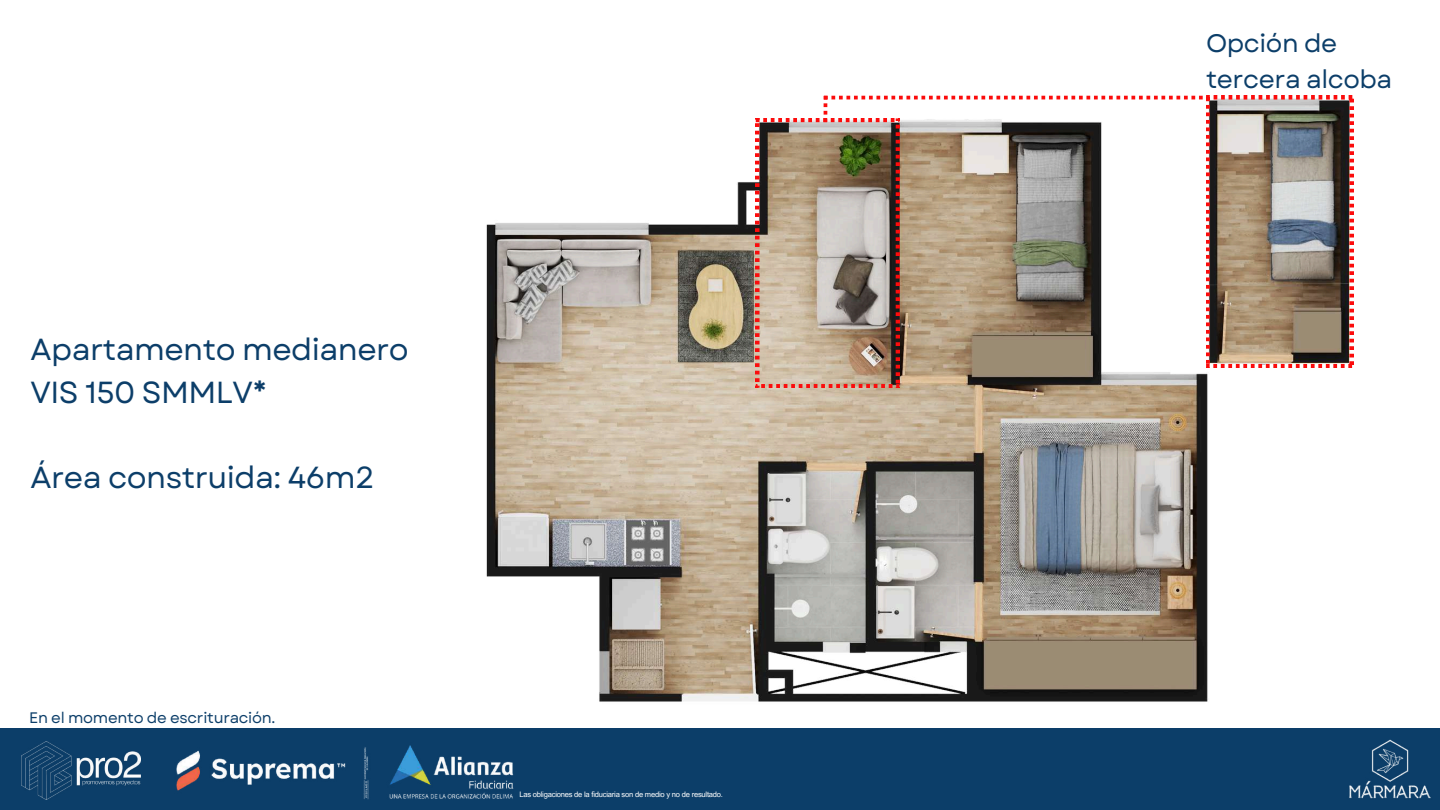
<style>
.page{position:relative;width:1440px;height:810px;background:#fff}
.page>*{position:absolute;margin:0;border:0;box-sizing:border-box;transform-origin:0 0}
.t1{font:30.4px/42.6px "Garet";letter-spacing:-.015em;color:#0c3e69}
.t2{font:25.3px/35.4px "Garet";letter-spacing:-.015em;color:#0c3e69}
.t3{font:15.2px "Garet";letter-spacing:-.015em;color:#0c3e69}
.t4{font:7.6px "Arial MT Pro";letter-spacing:-.03em;color:#fff}
</style>
<div class="page">
<div style="left:0;top:728px;width:1440px;height:82px;background:#0c3e69"></div>
<img style="left:1349px;top:739px;width:82px;height:60px">
<img style="left:486px;top:118px;width:722px;height:584px">
<img style="left:756px;top:96px;width:597px;height:292px">
<img style="left:176px;top:750px;width:170px;height:41px">
<img style="left:21px;top:741px;width:120px;height:59px">
<img style="left:363px;top:745px;width:151px;height:54px">
<h1 class="t1" style="left:31px;top:329px;width:380px">Apartamento medianero<br>VIS 150 SMMLV*</h1>
<h1 class="t1" style="left:31px;top:456px;width:346px">Área construida: 46m2</h1>
<h3 class="t3" style="left:29px;top:707px;width:248px">En el momento de escrituración.</h3>
<p class="t4" style="left:519px;top:791px;width:205px">Las obligaciones de la fiduciaria son de medio y no de resultado.</p>
<h2 class="t2" style="left:1206px;top:26px;width:188px">Opción de tercera alcoba</h2>
</div>
